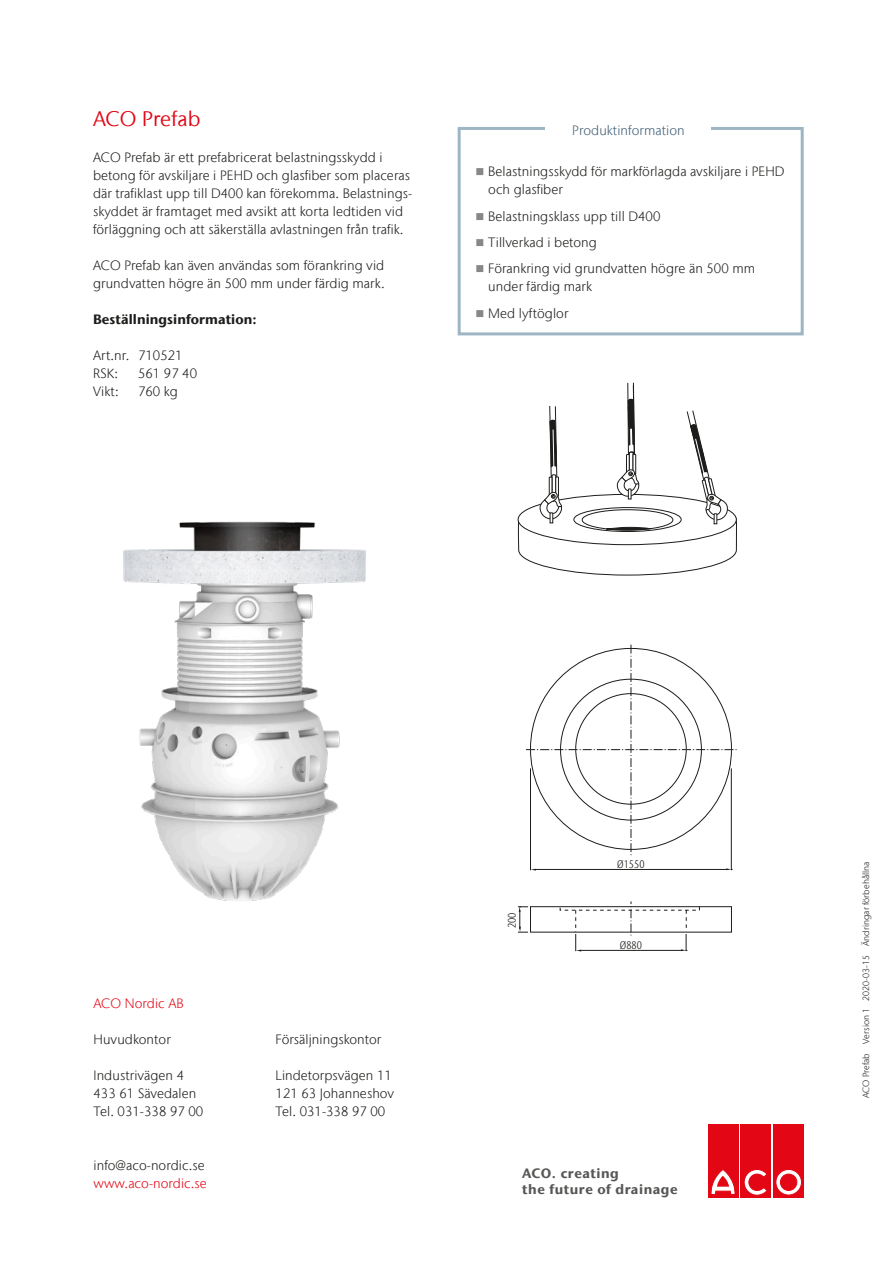
<style>
.page{position:relative;width:893px;height:1263px;background:#fff}
.page>*{position:absolute;margin:0;border:0;box-sizing:border-box;transform-origin:0 0}
.t1{font:21px "Stone Sans IIITC Com";letter-spacing:.005em;color:#e30614}
.t2{font:300 13.5px/18px "Stone Sans IIITC Com";letter-spacing:.005em;color:#1d1d1b}
.t3{font:700 13.5px/16.5px "Stone Sans IIITC Com";letter-spacing:.04em;color:#575756}
.t4{font:300 13.5px "Stone Sans IIITC Com";letter-spacing:.005em;color:#e30614}
.t5{font:700 13.5px "Stone Sans IIITC Com";letter-spacing:.005em;color:#1d1d1b}
.t6{font:300 13.5px "Stone Sans IIITC Com";letter-spacing:.005em;color:#415f77}
.t7{font:300 condensed 11.1px "Stone Sans IIITC Com";color:#1d1d1b}
.t8{font:300 9px "Stone Sans IIITC Com";letter-spacing:.005em;color:#1d1d1b}
.s1{color:#878787}
</style>
<div class="page">
<div style="left:458px;top:127px;width:346px;height:208px;border:3px solid #9eb6c4"></div>
<div style="left:545px;top:107px;width:166px;height:43px;background:#fff"></div>
<svg style="left:518px;top:383px;width:219px;height:192px"></svg>
<div style="left:530px;top:906px;width:202px;height:26px;background:#fff;border:1px solid #1d1d1b"></div>
<div style="left:560px;top:906px;width:140px;height:4px;border:1px dashed #1d1d1b"></div>
<svg style="left:631px;top:901px;width:1px;height:34px"></svg>
<svg style="left:525px;top:644px;width:211px;height:211px"></svg>
<hr style="left:579px;top:950px;width:104px;height:1px;background:#1d1d1b">
<svg style="left:575px;top:910px;width:6px;height:41px"></svg>
<svg style="left:681px;top:910px;width:6px;height:41px"></svg>
<hr style="left:530px;top:768px;width:1px;height:102px;background:#1d1d1b">
<hr style="left:731px;top:768px;width:1px;height:102px;background:#1d1d1b">
<hr style="left:534px;top:869px;width:194px;height:1px;background:#1d1d1b">
<svg style="left:518px;top:906px;width:10px;height:27px"></svg>
<img style="left:123px;top:521px;width:243px;height:380px">
<div style="left:708px;top:1125px;width:30px;height:73px;background:#e30614"></div>
<svg style="left:711px;top:1169px;width:24px;height:25px"></svg>
<div style="left:741px;top:1125px;width:30px;height:73px;background:#e30614"></div>
<svg style="left:744px;top:1169px;width:23px;height:26px"></svg>
<div style="left:774px;top:1125px;width:30px;height:73px;background:#e30614"></div>
<svg style="left:776px;top:1169px;width:25px;height:26px"></svg>
<div style="left:776px;top:1169px;width:26px;height:26px;border:1px solid #e30614;border-radius:50%"></div>
<div style="left:780px;top:1174px;width:17px;height:16px;background:#e30614;border-radius:50%"></div>
<div style="left:780px;top:1174px;width:17px;height:16px;border:1px solid #e30614;border-radius:50%"></div>
<h1 class="t1" style="left:93px;top:106px;width:109px">ACO Prefab</h1>
<p class="t2" style="left:93px;top:148px;width:321px">ACO Prefab är ett prefabricerat belastningsskydd i betong för avskiljare i PEHD och glasfiber som placeras där trafiklast upp till D400 kan förekomma. Belastnings&shy;skyddet är framtaget med avsikt att korta ledtiden vid förläggning och att säkerställa avlastningen från trafik.</p>
<p class="t2" style="left:93px;top:256px;width:293px">ACO Prefab kan även användas som förankring vid grundvatten högre än 500 mm under färdig mark.</p>
<p class="t5" style="left:93px;top:311px;width:165px">Beställningsinformation:</p>
<p class="t2" style="left:93px;top:346px;width:91px">Art.nr. 710521<br>RSK:</p>
<p class="t2" style="left:138px;top:364px;width:61px">561 97 40</p>
<p class="t2" style="left:93px;top:382px;width:27px">Vikt:</p>
<p class="t2" style="left:138px;top:382px;width:41px">760 kg</p>
<p class="t6" style="left:572px;top:122px;width:114px">Produktinformation</p>
<p class="t2" style="left:488px;top:163px;width:298px;text-indent:-13px"><span class="s1">■</span> Belastningsskydd för markförlagda avskiljare i PEHD och glasfiber</p>
<p class="t2" style="left:475px;top:207px;width:186px"><span class="s1">■</span> Belastningsklass upp till D400</p>
<p class="t2" style="left:475px;top:233px;width:123px"><span class="s1">■</span> Tillverkad i betong</p>
<p class="t2" style="left:488px;top:260px;width:268px;text-indent:-13px"><span class="s1">■</span> Förankring vid grundvatten högre än 500 mm under färdig mark</p>
<p class="t2" style="left:475px;top:304px;width:94px"><span class="s1">■</span> Med lyftöglor</p>
<p class="t4" style="left:94px;top:995px;width:92px">ACO Nordic AB</p>
<p class="t2" style="left:94px;top:1030px;width:79px">Huvudkontor</p>
<p class="t2" style="left:94px;top:1066px;width:111px">Industrivägen 4<br>433 61 Sävedalen<br>Tel. 031-338 97 00</p>
<p class="t2" style="left:94px;top:1156px;width:113px">info@aco-nordic.se</p>
<p class="t4" style="left:94px;top:1175px;width:115px">www.aco-nordic.se</p>
<p class="t2" style="left:276px;top:1030px;width:107px">Försäljningskontor</p>
<p class="t2" style="left:276px;top:1066px;width:120px">Lindetorpsvägen 11<br>121 63 Johanneshov<br>Tel. 031-338 97 00</p>
<p class="t7" style="left:505px;top:928px;width:17px;rotate:-90deg">200</p>
<p class="t7" style="left:617px;top:857px;width:29px">Ø1550</p>
<p class="t7" style="left:620px;top:938px;width:24px">Ø880</p>
<p class="t3" style="left:522px;top:1164px;width:157px">ACO. creating<br>the future of drainage</p>
<p class="t8" style="left:860px;top:1098px;width:238px;rotate:-90deg">ACO Prefab Version 1 2020-03-15 Ändringar förbehållna</p>
</div>
